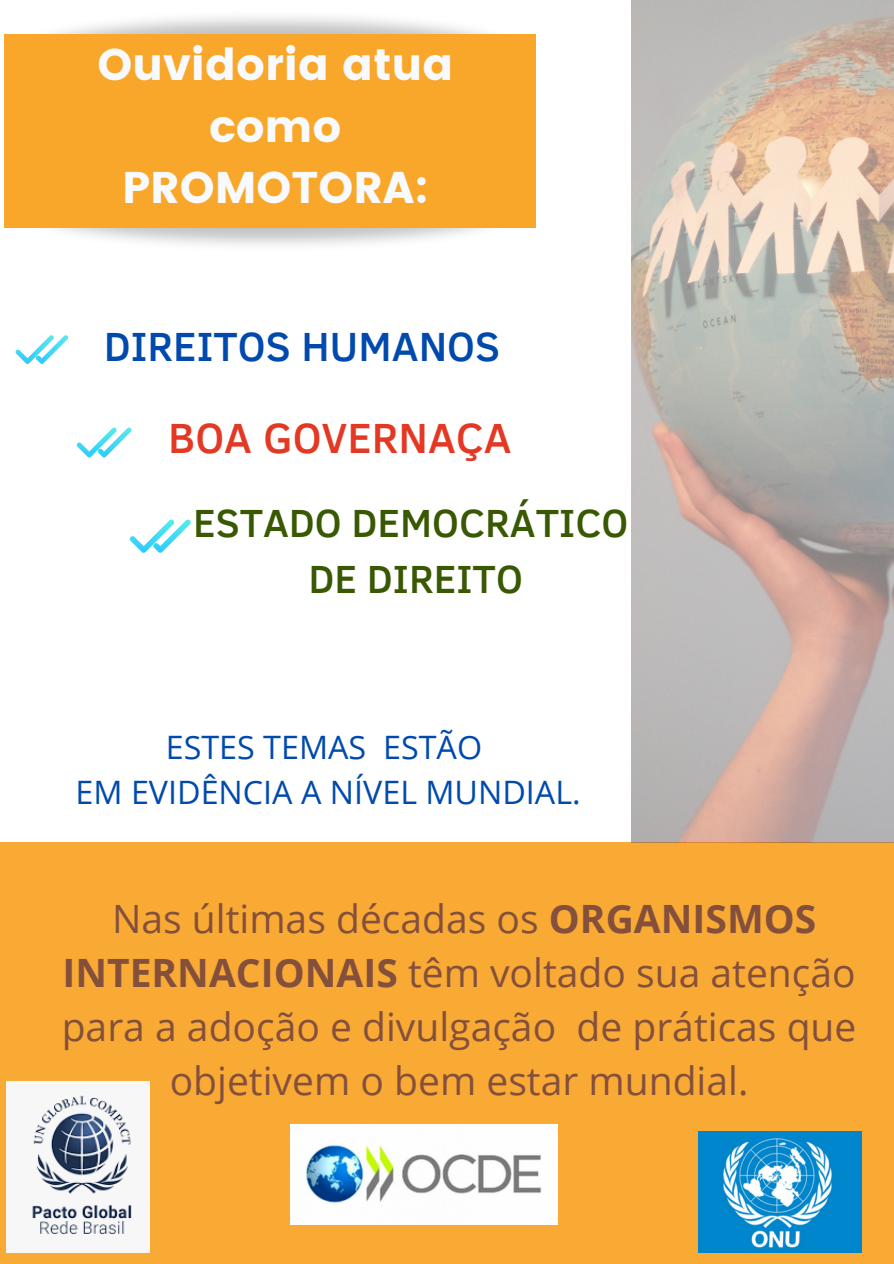
<style>
.page{position:relative;width:894px;height:1264px;background:#fff}
.page>*{position:absolute;margin:0;border:0;box-sizing:border-box;transform-origin:0 0}
.t1{font:44.25px/61.8px "Poppins";color:#f9fafd;text-align:center}
.t2{font:500 43.2px "Clear Sans";color:#e33924}
.t3{font:500 41.7px "Clear Sans";color:#004aad}
.t4{font:500 40.2px/56.2px "Clear Sans";color:#385802;text-align:center}
.t5{font:39px/54px "Open Sans";color:#84503c;text-align:center}
.t6{font:32.25px "Open Sans";color:#004aad}
.s1{font-weight:700}
</style>
<div class="page">
<svg style="left:15px;top:335px;width:53px;height:29px"></svg>
<svg style="left:76px;top:427px;width:56px;height:30px"></svg>
<svg style="left:129px;top:519px;width:62px;height:34px"></svg>
<img style="left:4px;top:177px;width:532px;height:68px">
<img style="left:55px;top:17px;width:481px;height:68px">
<div style="left:4px;top:34px;width:531px;height:193px;background:#f9a72b"></div>
<div style="left:0;top:842px;width:893px;height:421px;background:#f9aa34"></div>
<img style="left:631px;top:0;width:262px;height:842px">
<img style="left:290px;top:1124px;width:267px;height:100px">
<img style="left:698px;top:1131px;width:163px;height:121px">
<img style="left:6px;top:1081px;width:143px;height:171px">
<h1 class="t1" style="left:97px;top:33px;width:357px">Ouvidoria atua como<br>PROMOTORA:</h1>
<h1 class="t3" style="left:104px;top:316px;width:397px">DIREITOS HUMANOS</h1>
<p class="t2" style="left:168px;top:406px;width:345px">BOA GOVERNAÇA</p>
<h1 class="t4" style="left:193px;top:492px;width:436px">ESTADO DEMOCRÁTICO<br>DE DIREITO</h1>
<p class="t6" style="left:166px;top:724px;width:318px">ESTES TEMAS ESTÃO</p>
<p class="t6" style="left:75px;top:769px;width:506px">EM EVIDÊNCIA A NÍVEL MUNDIAL.</p>
<p class="t5" style="left:62px;top:890px;width:796px">Nas últimas décadas os <span class="s1">ORGANISMOS INTERNACIONAIS</span> têm voltado sua atenção para a adoção e divulgação de práticas que objetivem o bem estar mundial.</p>
</div>
